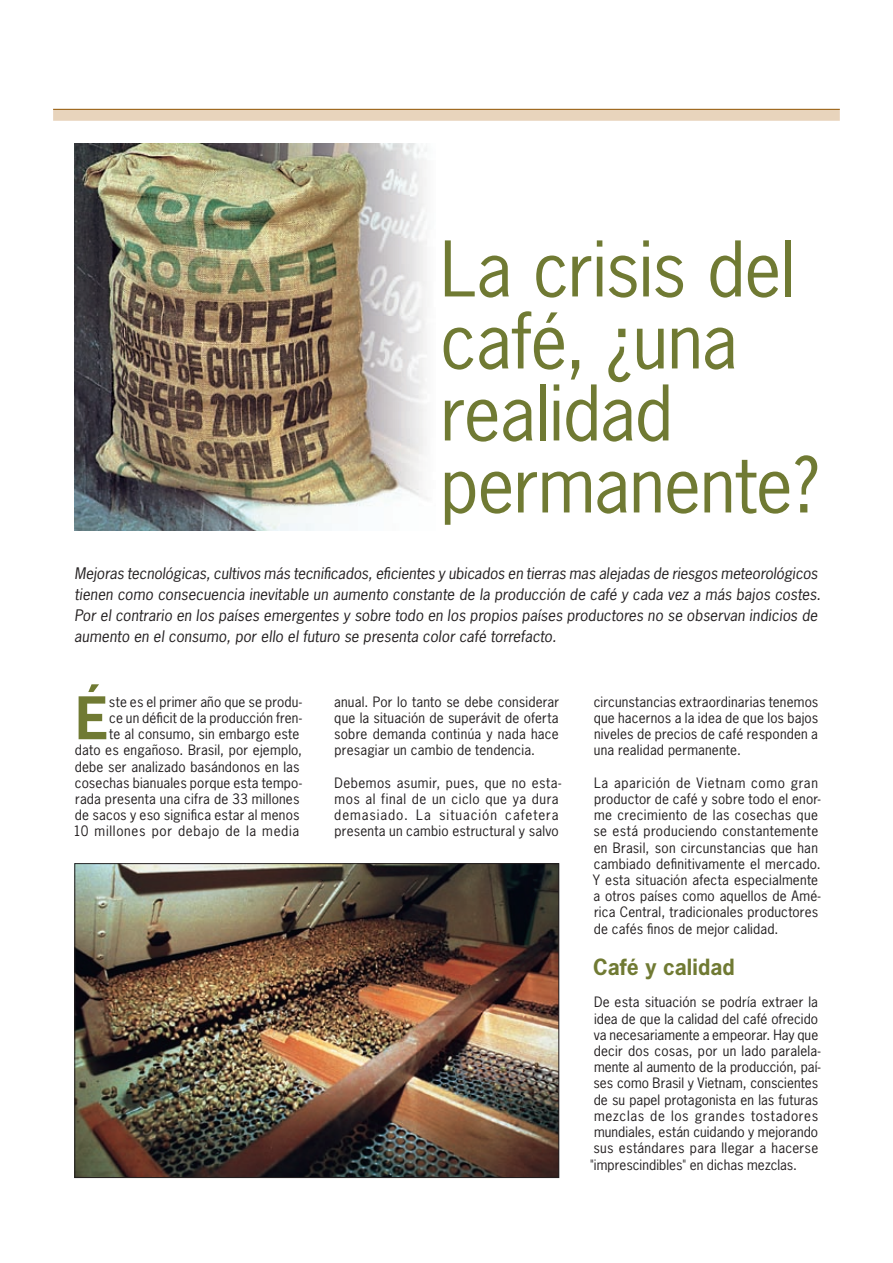
<style>
.page{position:relative;width:893px;height:1263px;background:#fff}
.page>*{position:absolute;margin:0;border:0;box-sizing:border-box;transform-origin:0 0}
.Titulares{font:72px/72px "News Gothic";letter-spacing:-.01em;color:#707a33}
.t1{font:700 55.2px "News Gothic";color:#707a33}
.Parrafo{font:700 21px "News Gothic";letter-spacing:.005em;color:#707a33}
.t2{font:italic 15px/21px "News Gothic";letter-spacing:.005em;color:#231f20}
.t3{font:13.5px/16.2px "News Gothic";letter-spacing:.015em;color:#231f20;text-align:justify}
.t4{font:13.5px/16.2px "News Gothic";letter-spacing:.035em;color:#231f20}
</style>
<div class="page">
<div style="left:53px;top:109px;width:787px;height:12px;background:#e8d4bc"></div>
<hr style="left:53px;top:109px;width:787px;height:1px;background:#965c0d">
<img style="left:74px;top:144px;width:354px;height:386px">
<img style="left:76px;top:865px;width:481px;height:311px">
<div style="left:74px;top:863px;width:485px;height:315px;border:1px solid #231f20"></div>
<p class="Titulares" style="left:440px;top:233px;width:380px">La crisis del café, ¿una realidad permanente?</p>
<p class="t2" style="left:74px;top:562px;width:748px">Mejoras tecnológicas, cultivos más tecnificados, eficientes y ubicados en tierras mas alejadas de riesgos meteorológicos tienen como consecuencia inevitable un aumento constante de la producción de café y cada vez a más bajos costes.<br>Por el contrario en los países emergentes y sobre todo en los propios países productores no se observan indicios de aumento en el consumo, por ello el futuro se presenta color café torrefacto.</p>
<p class="t1" style="left:76px;top:682px;width:35px">É</p>
<p class="t3" style="left:73px;top:693px;width:230px;text-align:right">ste es el primer año que se produ-<br>ce un déficit de la producción fren-<br>te al consumo, sin embargo este<br>dato es engañoso. Brasil, por ejemplo, debe ser analizado basándonos en las cosechas bianuales porque esta tempo&shy;rada presenta una cifra de 33 millones de sacos y eso significa estar al menos 10 millones por debajo de la media</p>
<p class="t3" style="left:334px;top:693px;width:227px">anual. Por lo tanto se debe considerar que la situación de superávit de oferta sobre demanda continúa y nada hace presagiar un cambio de tendencia.</p>
<p class="t4" style="left:334px;top:774px;width:228px">Debemos asumir, pues, que no esta&shy;mos al final de un ciclo que ya dura demasiado. La situación cafetera presenta un cambio estructural y salvo</p>
<p class="t3" style="left:594px;top:693px;width:226px">circunstancias extraordinarias tenemos que hacernos a la idea de que los bajos niveles de precios de café responden a una realidad permanente.</p>
<p class="t3" style="left:593px;top:774px;width:229px;text-align:left">La aparición de Vietnam como gran productor de café y sobre todo el enor&shy;me crecimiento de las cosechas que se está produciendo constantemente en Brasil, son circunstancias que han cambiado definitivamente el mercado.<br>Y esta situación afecta especialmente a otros países como aquellos de Amé&shy;rica Central, tradicionales productores de cafés finos de mejor calidad.</p>
<p class="Parrafo" style="left:593px;top:953px;width:143px">Café y calidad</p>
<p class="t3" style="left:590px;top:994px;width:232px;text-align:left">De esta situación se podría extraer la idea de que la calidad del café ofrecido va necesariamente a empeorar. Hay que decir dos cosas, por un lado paralela&shy;mente al aumento de la producción, paí&shy;ses como Brasil y Vietnam, conscientes de su papel protagonista en las futuras mezclas de los grandes tostadores mundiales, están cuidando y mejorando sus estándares para llegar a hacerse "imprescindibles" en dichas mezclas.</p>
</div>
